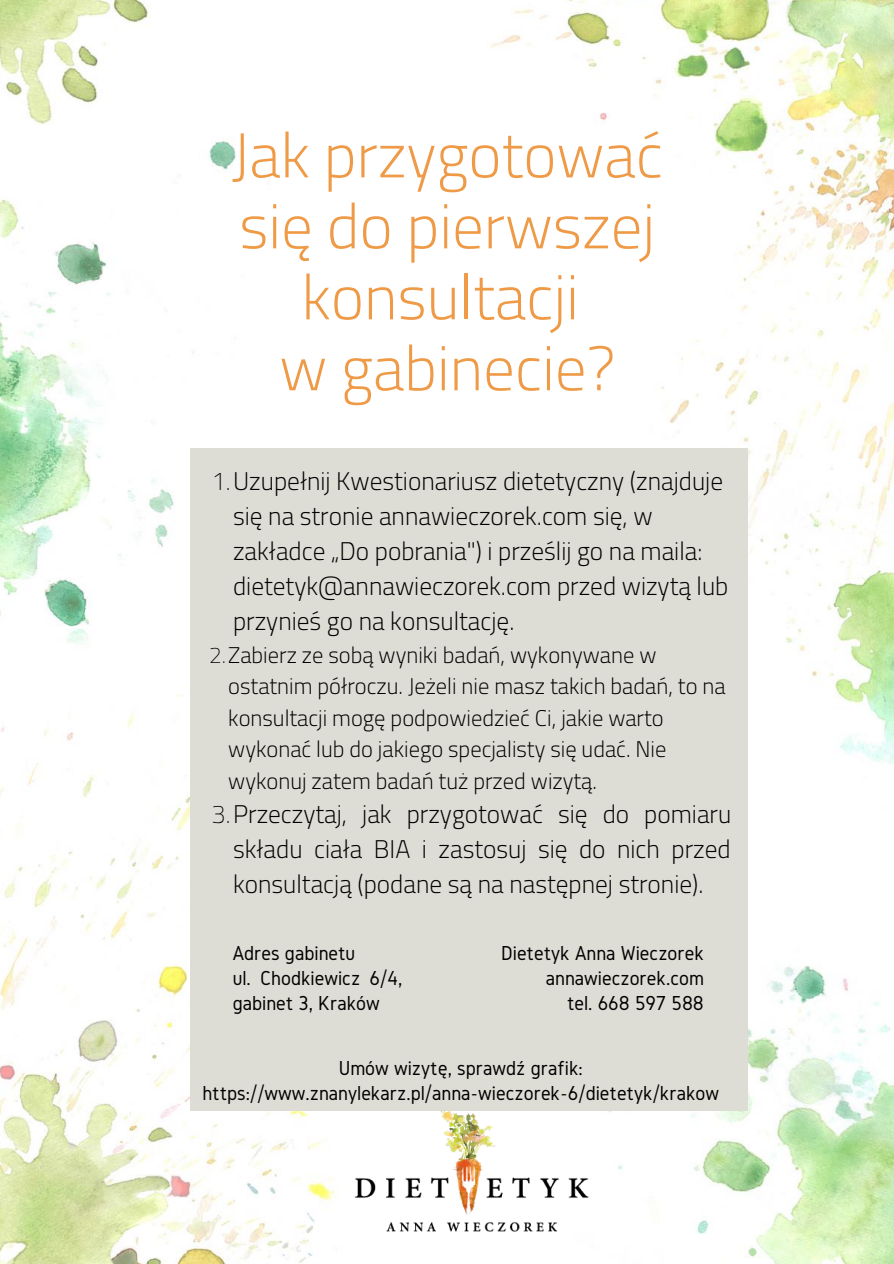
<style>
.page{position:relative;width:894px;height:1264px;background:#fff}
.page>*{position:absolute;margin:0;border:0;box-sizing:border-box;transform-origin:0 0}
.t1{font:300 63px/70.9px "Cairo";color:#ef9a47;text-align:center}
.t2{font:300 25.35px/35px "Cairo";color:#000}
.t3{font:300 22.5px/31.5px "Cairo";color:#000}
.t4{font:21px/24.8px "Gidole";color:#000;text-align:right}
.s1{font-weight:200}
</style>
<div class="page">
<img style="left:0;top:0;width:893px;height:1263px">
<div style="left:190px;top:449px;width:557px;height:661px;background:#deddd5"></div>
<img style="left:328px;top:1097px;width:281px;height:155px">
<h1 class="t1" style="left:231px;top:119px;width:433px">Jak przygotować się do pierwszej konsultacji<br>w gabinecie?</h1>
<p class="t2" style="left:233px;top:463px;width:496px;text-indent:-21px"><span class="s1">1.</span>Uzupełnij Kwestionariusz dietetyczny (znajduje się na stronie annawieczorek.com się, w zakładce „Do pobrania") i prześlij go na maila: dietetyk@annawieczorek.com przed wizytą lub przynieś go na konsultację.</p>
<p class="t3" style="left:228px;top:638px;width:498px;text-indent:-19px"><span class="s1">2.</span>Zabierz ze sobą wyniki badań, wykonywane w ostatnim półroczu. Jeżeli nie masz takich badań, to na konsultacji mogę podpowiedzieć Ci, jakie warto wykonać lub do jakiego specjalisty się udać. Nie wykonuj zatem badań tuż przed wizytą.</p>
<p class="t2" style="left:233px;top:796px;width:499px;text-align:justify;text-indent:-21px"><span class="s1">3.</span>Przeczytaj, jak przygotować się do pomiaru składu ciała BIA i zastosuj się do nich przed konsultacją (podane są na następnej stronie).</p>
<p class="t4" style="left:233px;top:940px;width:171px;text-align:left">Adres gabinetu<br>ul. Chodkiewicz 6/4, gabinet 3, Kraków</p>
<p class="t4" style="left:501px;top:940px;width:204px">Dietetyk Anna Wieczorek annawieczorek.com<br>tel. 668 597 588</p>
<p class="t4" style="left:338px;top:1055px;width:246px">Umów wizytę, sprawdź grafik:</p>
<p class="t4" style="left:202px;top:1080px;width:518px">https://www.znanylekarz.pl/anna-wieczorek-6/dietetyk/krakow</p>
</div>
